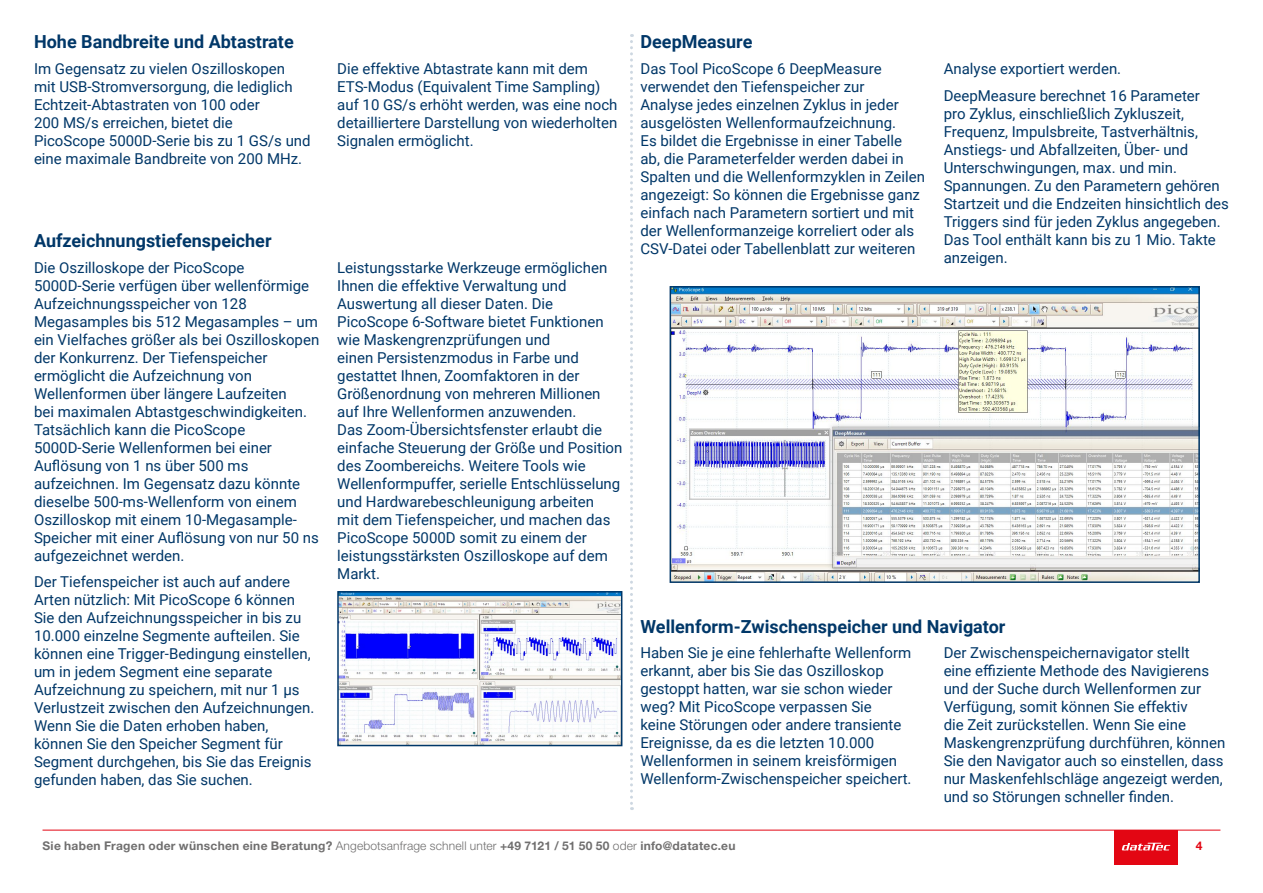
<style>
.page{position:relative;width:1263px;height:893px;background:#fff}
.page>*{position:absolute;margin:0;border:0;box-sizing:border-box;transform-origin:0 0}
.t1{font:700 18px "Roboto";color:#003768}
.t2{font:15px/18px "Roboto";color:#003768}
.t3{font:700 12px "Helvetica Neue LT Pro";letter-spacing:.025em;color:#706f6f}
.t4{font:700 12px "Helvetica Neue LT Pro";color:#e30613}
.s1{font-weight:300}
</style>
<div class="page">
<div style="left:1114px;top:830px;width:64px;height:34px;background:#e30613"></div>
<svg style="left:1122px;top:843px;width:48px;height:7px"></svg>
<hr style="left:43px;top:830px;width:1177px;height:1px;background:#e30613">
<img style="left:340px;top:594px;width:279px;height:149px">
<div style="left:337px;top:591px;width:285px;height:155px;border:2px solid #003768"></div>
<img style="left:672px;top:289px;width:525px;height:291px">
<div style="left:669px;top:286px;width:531px;height:297px;border:2px solid #003768"></div>
<svg style="left:630px;top:34px;width:3px;height:776px"></svg>
<p class="t1" style="left:34px;top:29px;width:261px">Hohe Bandbreite und Abtastrate</p>
<p class="t2" style="left:34px;top:59px;width:278px">Im Gegensatz zu vielen Oszilloskopen<br>mit USB-Stromversorgung, die lediglich Echtzeit-Abtastraten von 100 oder<br>200 MS/s erreichen, bietet die<br>PicoScope 5000D-Serie bis zu 1 GS/s und eine maximale Bandbreite von 200 MHz.</p>
<p class="t2" style="left:337px;top:59px;width:282px">Die effektive Abtastrate kann mit dem ETS-Modus (Equivalent Time Sampling) auf 10 GS/s erhöht werden, was eine noch detailliertere Darstellung von wiederholten Signalen ermöglicht.</p>
<p class="t1" style="left:34px;top:228px;width:239px">Aufzeichnungstiefenspeicher</p>
<p class="t2" style="left:34px;top:258px;width:287px">Die Oszilloskope der PicoScope 5000D-Serie verfügen über wellenförmige Aufzeichnungsspeicher von 128<br>Megasamples bis 512 Megasamples – um ein Vielfaches größer als bei Oszilloskopen der Konkurrenz. Der Tiefenspeicher ermöglicht die Aufzeichnung von Wellenformen über längere Laufzeiten<br>bei maximalen Abtastgeschwindigkeiten.<br>Tatsächlich kann die PicoScope 5000D-Serie Wellenformen bei einer Auflösung von 1 ns über 500 ms aufzeichnen. Im Gegensatz dazu könnte dieselbe 500-ms-Wellenform von einem Oszilloskop mit einem 10-Megasample-Speicher mit einer Auflösung von nur 50 ns aufgezeichnet werden.</p>
<p class="t2" style="left:34px;top:572px;width:282px">Der Tiefenspeicher ist auch auf andere Arten nützlich: Mit PicoScope 6 können Sie den Aufzeichnungsspeicher in bis zu 10.000 einzelne Segmente aufteilen. Sie können eine Trigger-Bedingung einstellen, um in jedem Segment eine separate Aufzeichnung zu speichern, mit nur 1 µs Verlustzeit zwischen den Aufzeichnungen.<br>Wenn Sie die Daten erhoben haben, können Sie den Speicher Segment für Segment durchgehen, bis Sie das Ereignis gefunden haben, das Sie suchen.</p>
<p class="t2" style="left:337px;top:258px;width:287px">Leistungsstarke Werkzeuge ermöglichen Ihnen die effektive Verwaltung und Auswertung all dieser Daten. Die PicoScope 6-Software bietet Funktionen wie Maskengrenzprüfungen und<br>einen Persistenzmodus in Farbe und gestattet Ihnen, Zoomfaktoren in der Größenordnung von mehreren Millionen auf Ihre Wellenformen anzuwenden.<br>Das Zoom-Übersichtsfenster erlaubt die einfache Steuerung der Größe und Position des Zoombereichs. Weitere Tools wie Wellenformpuffer, serielle Entschlüsselung und Hardwarebeschleunigung arbeiten<br>mit dem Tiefenspeicher, und machen das PicoScope 5000D somit zu einem der leistungsstärksten Oszilloskope auf dem Markt.</p>
<p class="t1" style="left:640px;top:29px;width:113px">DeepMeasure</p>
<p class="t2" style="left:640px;top:59px;width:286px">Das Tool PicoScope 6 DeepMeasure verwendet den Tiefenspeicher zur<br>Analyse jedes einzelnen Zyklus in jeder ausgelösten Wellenformaufzeichnung.<br>Es bildet die Ergebnisse in einer Tabelle ab, die Parameterfelder werden dabei in Spalten und die Wellenformzyklen in Zeilen angezeigt: So können die Ergebnisse ganz einfach nach Parametern sortiert und mit der Wellenformanzeige korreliert oder als CSV-Datei oder Tabellenblatt zur weiteren</p>
<p class="t2" style="left:944px;top:55px;width:258px;line-height:26.5px">Analyse exportiert werden.<br>DeepMeasure berechnet 16 Parameter</p>
<p class="t2" style="left:944px;top:104px;width:287px">pro Zyklus, einschließlich Zykluszeit, Frequenz, Impulsbreite, Tastverhältnis, Anstiegs- und Abfallzeiten, Über- und Unterschwingungen, max. und min.<br>Spannungen. Zu den Parametern gehören Startzeit und die Endzeiten hinsichtlich des Triggers sind für jeden Zyklus angegeben.<br>Das Tool enthält kann bis zu 1 Mio. Takte anzeigen.</p>
<p class="t1" style="left:640px;top:614px;width:366px">Wellenform-Zwischenspeicher und Navigator</p>
<p class="t2" style="left:640px;top:643px;width:273px">Haben Sie je eine fehlerhafte Wellenform erkannt, aber bis Sie das Oszilloskop gestoppt hatten, war sie schon wieder weg? Mit PicoScope verpassen Sie<br>keine Störungen oder andere transiente Ereignisse, da es die letzten 10.000<br>Wellenformen in seinem kreisförmigen Wellenform-Zwischenspeicher speichert.</p>
<p class="t2" style="left:944px;top:643px;width:283px">Der Zwischenspeichernavigator stellt<br>eine effiziente Methode des Navigierens und der Suche durch Wellenformen zur Verfügung, somit können Sie effektiv<br>die Zeit zurückstellen. Wenn Sie eine Maskengrenzprüfung durchführen, können Sie den Navigator auch so einstellen, dass nur Maskenfehlschläge angezeigt werden, und so Störungen schneller finden.</p>
<p class="t3" style="left:43px;top:839px;width:694px">Sie haben Fragen oder wünschen eine Beratung? <span class="s1">Angebotsanfrage schnell unter</span> +49 7121 / 51 50 50 <span class="s1">oder</span> info@datatec.eu</p>
<p class="t4" style="left:1196px;top:839px;width:8px">4</p>
</div>
